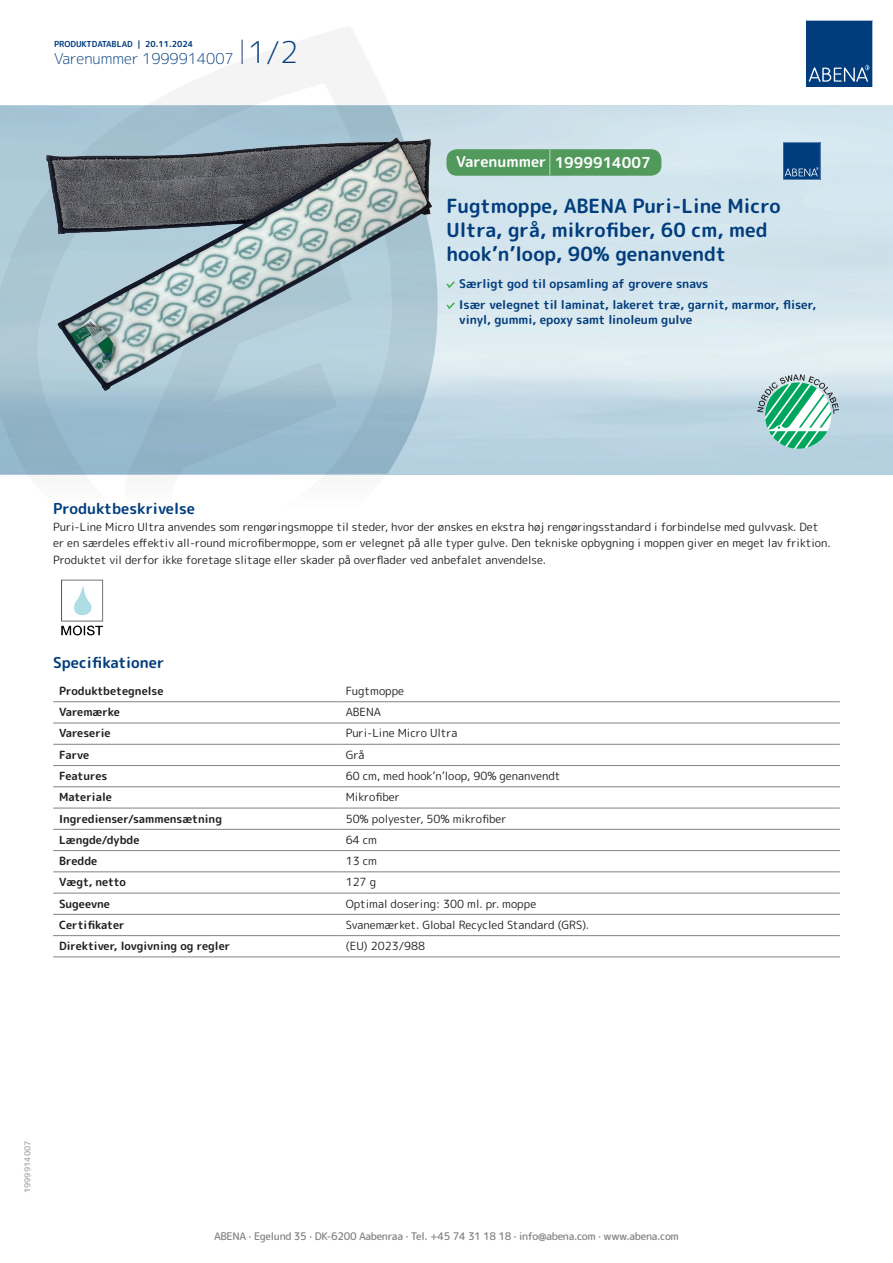
<style>
.page{position:relative;width:893px;height:1263px;background:#fff}
.page>*{position:absolute;margin:0;border:0;box-sizing:border-box;transform-origin:0 0}
.t1{font:700 19.5px/24px "Rounded Mplus 1 c";color:#013d7d}
.t2{font:700 15px "Rounded Mplus 1 c";color:#013d7d}
.t3{font:300 15px "Rounded Mplus 1 c";color:#013d7d}
.t4{font:700 15px "Rounded Mplus 1 c";color:#fff}
.t5{font:700 12px/21px "Rounded Mplus 1 c";color:#013d7d}
.t6{font:11.25px/16.5px "Rounded Mplus 1 c";color:#231f20}
.t7{font:700 11.25px "Rounded Mplus 1 c";color:#231f20}
.t8{font:500 10.5px "Rounded Mplus 1 c";letter-spacing:-.03em;color:#808285}
.t9{font:700 8.25px "Rounded Mplus 1 c";color:#013d7d}
.t10{font:700 8.25px "Rounded Mplus 1 c";color:#b2b3b7}
.s1{font-size:30px}
.s2{font-size:25.5px}
</style>
<div class="page">
<img style="left:439px;top:106px;width:454px;height:368px">
<svg style="left:0;top:26px;width:439px;height:554px"></svg>
<svg style="left:0;top:106px;width:438px;height:368px;background:#9fbfcf"></svg>
<svg style="left:242px;top:40px;width:1px;height:24px"></svg>
<svg style="left:806px;top:20px;width:67px;height:67px;background:#144b86"></svg>
<img style="left:47px;top:138px;width:384px;height:253px">
<img style="left:61px;top:580px;width:43px;height:56px">
<hr style="left:53px;top:701px;width:287px;height:1px;background:#808285">
<hr style="left:340px;top:701px;width:500px;height:1px;background:#808285">
<hr style="left:53px;top:723px;width:287px;height:1px;background:#808285">
<hr style="left:340px;top:723px;width:500px;height:1px;background:#808285">
<hr style="left:53px;top:744px;width:287px;height:1px;background:#808285">
<hr style="left:340px;top:744px;width:500px;height:1px;background:#808285">
<hr style="left:53px;top:765px;width:287px;height:1px;background:#808285">
<hr style="left:340px;top:765px;width:500px;height:1px;background:#808285">
<hr style="left:53px;top:786px;width:287px;height:1px;background:#808285">
<hr style="left:340px;top:786px;width:500px;height:1px;background:#808285">
<hr style="left:53px;top:808px;width:287px;height:1px;background:#808285">
<hr style="left:340px;top:808px;width:500px;height:1px;background:#808285">
<hr style="left:53px;top:829px;width:287px;height:1px;background:#808285">
<hr style="left:340px;top:829px;width:500px;height:1px;background:#808285">
<hr style="left:53px;top:850px;width:287px;height:1px;background:#808285">
<hr style="left:340px;top:850px;width:500px;height:1px;background:#808285">
<hr style="left:53px;top:871px;width:287px;height:1px;background:#808285">
<hr style="left:340px;top:871px;width:500px;height:1px;background:#808285">
<hr style="left:53px;top:893px;width:287px;height:1px;background:#808285">
<hr style="left:340px;top:893px;width:500px;height:1px;background:#808285">
<hr style="left:53px;top:914px;width:287px;height:1px;background:#808285">
<hr style="left:340px;top:914px;width:500px;height:1px;background:#808285">
<hr style="left:53px;top:935px;width:287px;height:1px;background:#808285">
<hr style="left:340px;top:935px;width:500px;height:1px;background:#808285">
<hr style="left:53px;top:957px;width:287px;height:1px;background:#808285">
<hr style="left:340px;top:957px;width:500px;height:1px;background:#808285">
<svg style="left:757px;top:374px;width:82px;height:75px"></svg>
<svg style="left:446px;top:281px;width:9px;height:7px"></svg>
<svg style="left:446px;top:302px;width:9px;height:7px"></svg>
<div style="left:446px;top:149px;width:215px;height:27px;background:#52995c;border-radius:10px"></div>
<svg style="left:783px;top:142px;width:37px;height:38px"></svg>
<p class="t9" style="left:54px;top:38px;width:141px">PRODUKTDATABLAD | 20.11.2024</p>
<h2 class="t3" style="left:54px;top:48px;width:246px">Varenummer 1999914007 <span class="s1">1/2</span></h2>
<h2 class="t4" style="left:456px;top:152px;width:196px">Varenummer <span class="s2">|</span> 1999914007</h2>
<h1 class="t1" style="left:446px;top:194px;width:336px">Fugtmoppe, ABENA Puri-Line Micro<br>Ultra, grå, mikrofiber, 60 cm, med hook’n’loop, 90% genanvendt</h1>
<p class="t5" style="left:459px;top:273px;width:358px">Særligt god til opsamling af grovere snavs<br>Især velegnet til laminat, lakeret træ, garnit, marmor, fliser,</p>
<p class="t5" style="left:459px;top:309px;width:235px">vinyl, gummi, epoxy samt linoleum gulve</p>
<h2 class="t2" style="left:53px;top:498px;width:143px">Produktbeskrivelse</h2>
<p class="t6" style="left:53px;top:518px;width:779px">Puri-Line Micro Ultra anvendes som rengøringsmoppe til steder, hvor der ønskes en ekstra høj rengøringsstandard i forbindelse med gulvvask. Det er en særdeles effektiv all-round microfibermoppe, som er velegnet på alle typer gulve. Den tekniske opbygning i moppen giver en meget lav friktion.<br>Produktet vil derfor ikke foretage slitage eller skader på overflader ved anbefalet anvendelse.</p>
<h2 class="t2" style="left:53px;top:652px;width:113px">Specifikationer</h2>
<p class="t7" style="left:59px;top:683px;width:106px">Produktbetegnelse</p>
<p class="t6" style="left:346px;top:682px;width:60px">Fugtmoppe</p>
<p class="t7" style="left:59px;top:704px;width:62px">Varemærke</p>
<p class="t6" style="left:346px;top:704px;width:37px">ABENA</p>
<p class="t7" style="left:59px;top:725px;width:53px">Vareserie</p>
<p class="t6" style="left:346px;top:725px;width:113px">Puri-Line Micro Ultra</p>
<p class="t7" style="left:59px;top:747px;width:32px">Farve</p>
<p class="t6" style="left:346px;top:746px;width:20px">Grå</p>
<p class="t7" style="left:59px;top:768px;width:50px">Features</p>
<p class="t6" style="left:346px;top:768px;width:216px">60 cm, med hook’n’loop, 90% genanvendt</p>
<p class="t7" style="left:59px;top:789px;width:54px">Materiale</p>
<p class="t6" style="left:346px;top:789px;width:56px">Mikrofiber</p>
<p class="t7" style="left:59px;top:810px;width:164px">Ingredienser/sammensætning</p>
<p class="t6" style="left:346px;top:810px;width:162px">50% polyester, 50% mikrofiber</p>
<p class="t7" style="left:59px;top:832px;width:82px">Længde/dybde</p>
<p class="t6" style="left:346px;top:831px;width:33px">64 cm</p>
<p class="t7" style="left:59px;top:853px;width:40px">Bredde</p>
<p class="t6" style="left:346px;top:853px;width:33px">13 cm</p>
<p class="t7" style="left:59px;top:874px;width:68px">Vægt, netto</p>
<p class="t6" style="left:346px;top:874px;width:32px">127 g</p>
<p class="t7" style="left:59px;top:895px;width:52px">Sugeevne</p>
<p class="t6" style="left:346px;top:895px;width:192px">Optimal dosering: 300 ml. pr. moppe</p>
<p class="t7" style="left:59px;top:917px;width:67px">Certifikater</p>
<p class="t6" style="left:346px;top:916px;width:245px">Svanemærket. Global Recycled Standard (GRS).</p>
<p class="t7" style="left:59px;top:938px;width:173px">Direktiver, lovgivning og regler</p>
<p class="t6" style="left:346px;top:938px;width:81px">(EU) 2023/988</p>
<p class="t10" style="left:22px;top:1193px;width:54px;rotate:-90deg">1999914007</p>
<p class="t8" style="left:214px;top:1229px;width:466px">ABENA · Egelund 35 · DK-6200 Aabenraa · Tel. +45 74 31 18 18 · info@abena.com · www.abena.com</p>
</div>
